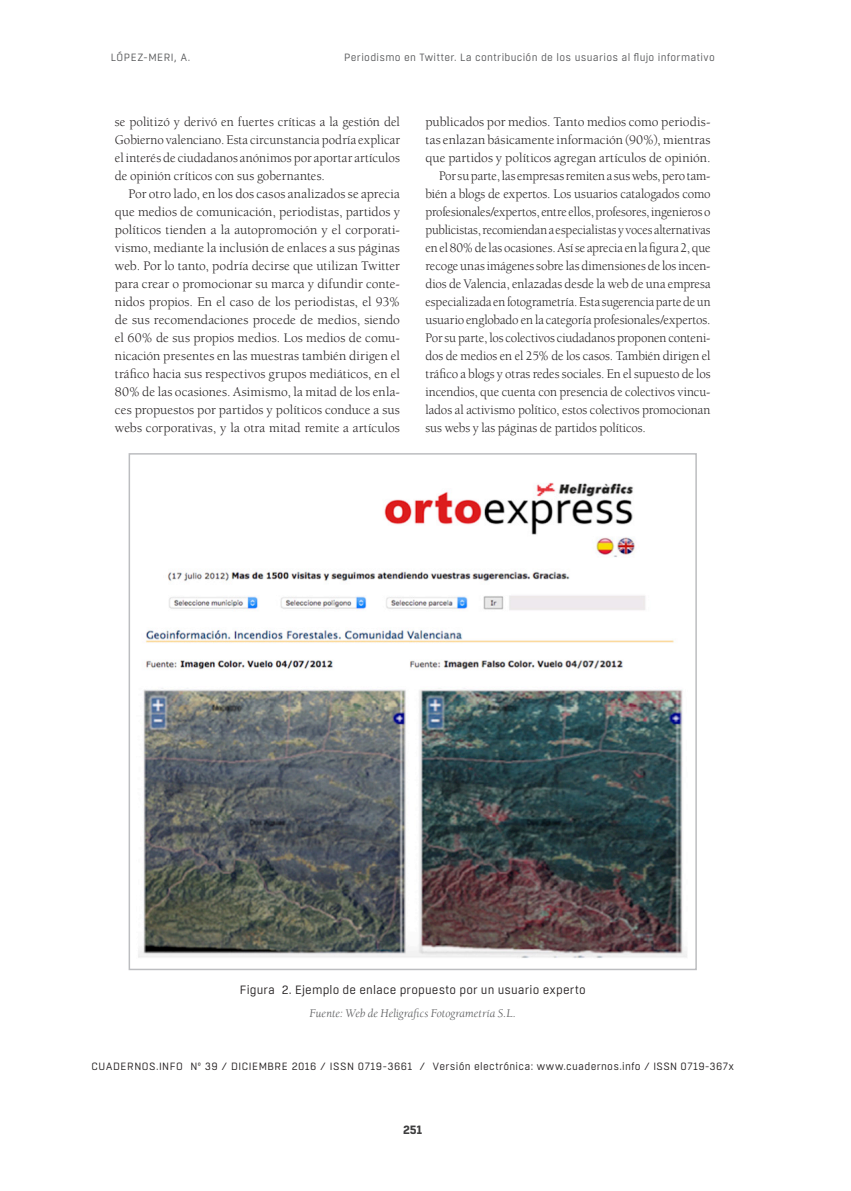
<style>
.page{position:relative;width:851px;height:1191px;background:#fff}
.page>*{position:absolute;margin:0;border:0;box-sizing:border-box;transform-origin:0 0}
.texto-contenido{font:13.5px/18px "Berkeley Std";color:#231f20;text-align:justify}
.texto-contenido-2{font:13.5px/18px "Berkeley Std";color:#231f20;text-align:justify;scale:.95 1}
.t1{font:12px "Boxed";letter-spacing:.01em;color:#231f20}
.fuente{font:italic 12px "Berkeley Std";letter-spacing:.005em;color:#57585a}
.t2{font:700 12px "Boxed";color:#3e3e3f}
.t3{font:10.5px "Boxed";letter-spacing:.045em;color:#231f20}
.t4{font:10.5px "Boxed";letter-spacing:.025em;color:#57585a}
.t5{font:10.5px "Boxed";letter-spacing:.045em;color:#57585a}
</style>
<div class="page">
<img style="left:138px;top:482px;width:549px;height:476px">
<div style="left:129px;top:453px;width:567px;height:517px;border:2px solid #bcbdc0"></div>
<p class="t5" style="left:111px;top:51px;width:81px">LÓPEZ-MERI, A.</p>
<p class="t4" style="left:344px;top:51px;width:372px">Periodismo en Twitter. La contribución de los usuarios al flujo informativo</p>
<p class="texto-contenido" style="left:115px;top:113px;width:286px">se politizó y derivó en fuertes críticas a la gestión del Gobierno valenciano. Esta circunstancia podría explicar el interés de ciudadanos anónimos por aportar artículos de opinión críticos con sus gobernantes.</p>
<p class="texto-contenido" style="left:115px;top:185px;width:286px;text-indent:14px">Por otro lado, en los dos casos analizados se aprecia que medios de comunicación, periodistas, partidos y políticos tienden a la autopromoción y el corporati&shy;vismo, mediante la inclusión de enlaces a sus páginas web. Por lo tanto, podría decirse que utilizan Twitter para crear o promocionar su marca y difundir conte&shy;nidos propios. En el caso de los periodistas, el 93% de sus recomendaciones procede de medios, siendo el 60% de sus propios medios. Los medios de comu&shy;nicación presentes en las muestras también dirigen el tráfico hacia sus respectivos grupos mediáticos, en el 80% de las ocasiones. Asimismo, la mitad de los enla&shy;ces propuestos por partidos y políticos conduce a sus webs corporativas, y la otra mitad remite a artículos</p>
<p class="texto-contenido" style="left:425px;top:113px;width:286px">publicados por medios. Tanto medios como periodis&shy;tas enlazan básicamente información (90%), mientras que partidos y políticos agregan artículos de opinión.</p>
<p class="texto-contenido-2" style="left:425px;top:167px;width:301px;text-indent:14px">Por su parte, las empresas remiten a sus webs, pero tam&shy;bién a blogs de expertos. Los usuarios catalogados como profesionales/expertos, entre ellos, profesores, ingenieros o publicistas, recomiendan a especialistas y voces alternativas en el 80% de las ocasiones. Así se aprecia en la figura 2, que recoge unas imágenes sobre las dimensiones de los incen&shy;dios de Valencia, enlazadas desde la web de una empresa especializada en fotogrametría. Esta sugerencia parte de un usuario englobado en la categoría profesionales/expertos.<br>Por su parte, los colectivos ciudadanos proponen conteni&shy;dos de medios en el 25% de los casos. También dirigen el tráfico a blogs y otras redes sociales. En el supuesto de los incendios, que cuenta con presencia de colectivos vincu&shy;lados al activismo político, estos colectivos promocionan sus webs y las páginas de partidos políticos.</p>
<p class="t1" style="left:240px;top:982px;width:347px">Figura 2. Ejemplo de enlace propuesto por un usuario experto</p>
<p class="fuente" style="left:309px;top:1006px;width:208px">Fuente: Web de Heligrafics Fotogrametría S.L.</p>
<p class="t3" style="left:91px;top:1060px;width:644px">CUADERNOS.INFO Nº 39 / DICIEMBRE 2016 / ISSN 0719-3661 / Versión electrónica: www.cuadernos.info / ISSN 0719-367x</p>
<p class="t2" style="left:403px;top:1122px;width:20px">251</p>
</div>
